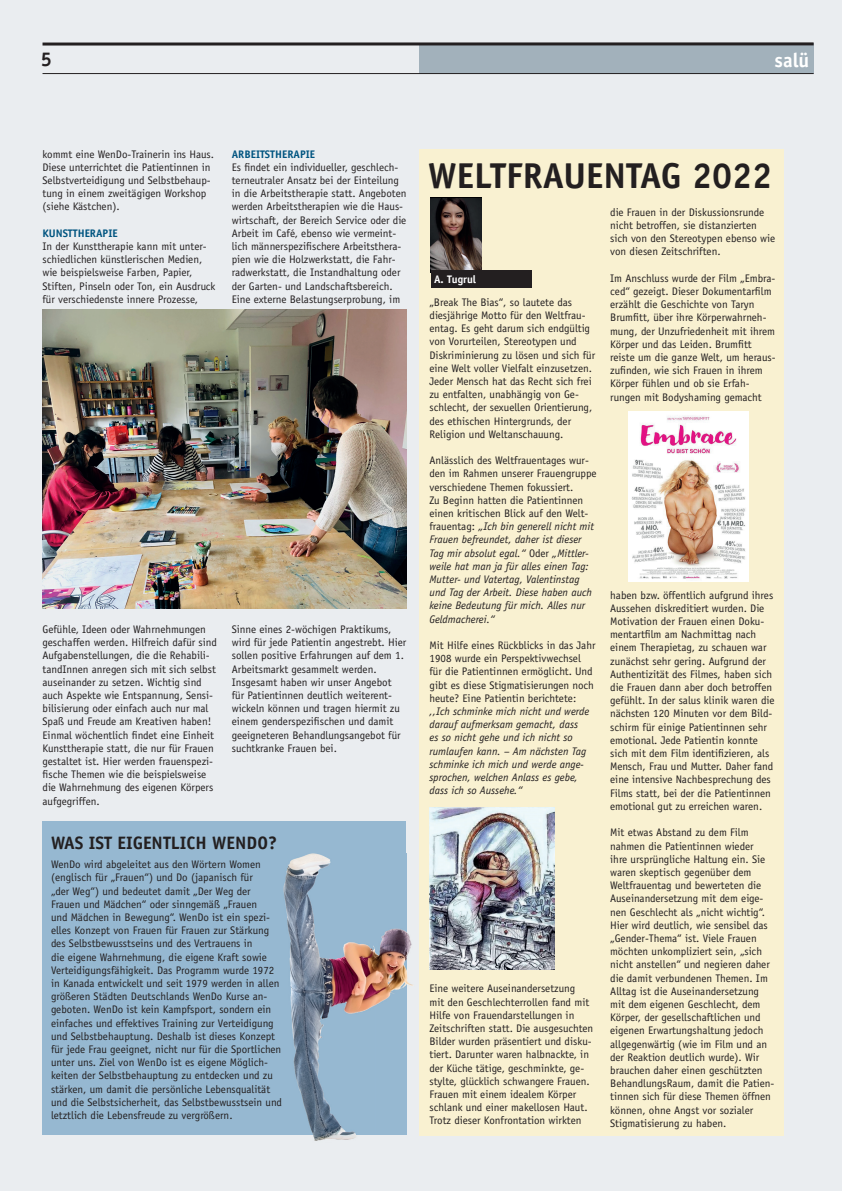
<style>
.page{position:relative;width:842px;height:1191px;background:#eaedf0}
.page>*{position:absolute;margin:0;border:0;box-sizing:border-box;transform-origin:0 0}
.t1{font:700 36px "Officina Sans Std";color:#231f20}
.t2{font:700 20px "Officina Sans Std";color:#fff}
.t3{font:700 20px "Officina Sans Std";color:#231f20}
.t4{font:700 18px "Officina Sans Std";color:#231f20}
.t5{font:11px/13.2px "Officina Sans Std";color:#231f20}
.t6{font:italic 11px/13.2px "Officina Sans Std";color:#231f20}
.t7{font:700 11px "Officina Sans Std";color:#005480}
.t8{font:700 11px "Officina Sans Std";color:#fff}
.s1{font-style:normal}
</style>
<div class="page">
<div style="left:419px;top:43px;width:394px;height:31px;background:#a2b1bb"></div>
<hr style="left:43px;top:73px;width:771px;height:1px;background:#231f20">
<svg style="left:43px;top:42px;width:771px;height:4px"></svg>
<img style="left:43px;top:310px;width:363px;height:298px">
<div style="left:43px;top:821px;width:363px;height:313px;background:#96b8d1"></div>
<img style="left:382px;top:853px;width:31px;height:282px">
<img style="left:284px;top:1134px;width:98px;height:7px">
<img style="left:284px;top:853px;width:122px;height:281px">
<div style="left:420px;top:150px;width:364px;height:985px;background:#f9f1d1"></div>
<img style="left:628px;top:412px;width:120px;height:170px">
<img style="left:429px;top:807px;width:126px;height:162px">
<img style="left:431px;top:197px;width:51px;height:74px">
<div style="left:431px;top:271px;width:101px;height:17px;background:#231f20"></div>
<h2 class="t3" style="left:41px;top:46px;width:13px">5</h2>
<h2 class="t2" style="left:774px;top:48px;width:36px">SALÜ</h2>
<p class="t5" style="left:43px;top:147px;width:173px">kommt eine WenDo-Trainerin ins Haus.<br>Diese unterrichtet die Patientinnen in Selbstverteidigung und Selbstbehaup&shy;tung in einem zweitägigen Workshop (siehe Kästchen).</p>
<p class="t7" style="left:43px;top:226px;width:77px">KUNSTTHERAPIE</p>
<p class="t5" style="left:43px;top:240px;width:174px">In der Kunsttherapie kann mit unter&shy;schiedlichen künstlerischen Medien, wie beispielsweise Farben, Papier, Stiften, Pinseln oder Ton, ein Ausdruck für verschiedenste innere Prozesse,</p>
<p class="t7" style="left:232px;top:147px;width:85px">ARBEITSTHERAPIE</p>
<p class="t5" style="left:232px;top:160px;width:176px">Es findet ein individueller, geschlech&shy;terneutraler Ansatz bei der Einteilung in die Arbeitstherapie statt. Angeboten werden Arbeitstherapien wie die Haus&shy;wirtschaft, der Bereich Service oder die Arbeit im Café, ebenso wie vermeint&shy;lich männerspezifischere Arbeitsthera&shy;pien wie die Holzwerkstatt, die Fahr&shy;radwerkstatt, die Instandhaltung oder der Garten- und Landschaftsbereich.<br>Eine externe Belastungserprobung, im</p>
<p class="t5" style="left:43px;top:622px;width:176px">Gefühle, Ideen oder Wahrnehmungen geschaffen werden. Hilfreich dafür sind Aufgabenstellungen, die die Rehabili&shy;tandInnen anregen sich mit sich selbst auseinander zu setzen. Wichtig sind auch Aspekte wie Entspannung, Sensi&shy;bilisierung oder einfach auch nur mal Spaß und Freude am Kreativen haben!<br>Einmal wöchentlich findet eine Einheit Kunsttherapie statt, die nur für Frauen gestaltet ist. Hier werden frauenspezi&shy;fische Themen wie die beispielsweise die Wahrnehmung des eigenen Körpers aufgegriffen.</p>
<h3 class="t4" style="left:51px;top:832px;width:227px">WAS IST EIGENTLICH WENDO?</h3>
<p class="t5" style="left:51px;top:857px;width:233px">WenDo wird abgeleitet aus den Wörtern Women (englisch für „Frauen“) und Do (japanisch für<br>„der Weg“) und bedeutet damit „Der Weg der Frauen und Mädchen“ oder sinngemäß „Frauen<br>und Mädchen in Bewegung“. WenDo ist ein spezi&shy;elles Konzept von Frauen für Frauen zur Stärkung des Selbstbewusstseins und des Vertrauens in<br>die eigene Wahrnehmung, die eigene Kraft sowie Verteidigungsfähigkeit. Das Programm wurde 1972 in Kanada entwickelt und seit 1979 werden in allen größeren Städten Deutschlands WenDo Kurse an&shy;geboten. WenDo ist kein Kampfsport, sondern ein einfaches und effektives Training zur Verteidigung und Selbstbehauptung. Deshalb ist dieses Konzept für jede Frau geeignet, nicht nur für die Sportlichen unter uns. Ziel von WenDo ist es eigene Möglich&shy;keiten der Selbstbehauptung zu entdecken und zu stärken, um damit die persönliche Lebensqualität und die Selbstsicherheit, das Selbstbewusstsein und letztlich die Lebensfreude zu vergrößern.</p>
<p class="t5" style="left:232px;top:622px;width:176px">Sinne eines 2-wöchigen Praktikums, wird für jede Patientin angestrebt. Hier sollen positive Erfahrungen auf dem 1.<br>Arbeitsmarkt gesammelt werden.<br>Insgesamt haben wir unser Angebot für Patientinnen deutlich weiterent&shy;wickeln können und tragen hiermit zu einem genderspezifischen und damit geeigneteren Behandlungsangebot für suchtkranke Frauen bei.</p>
<h1 class="t1" style="left:428px;top:153px;width:346px">WELTFRAUENTAG 2022</h1>
<p class="t8" style="left:434px;top:273px;width:44px">A. TUGRUL</p>
<p class="t5" style="left:429px;top:295px;width:167px">„Break The Bias“, so lautete das diesjährige Motto für den Weltfrau&shy;entag. Es geht darum sich endgültig von Vorurteilen, Stereotypen und Diskriminierung zu lösen und sich für eine Welt voller Vielfalt einzusetzen.<br>Jeder Mensch hat das Recht sich frei zu entfalten, unabhängig von Ge&shy;schlecht, der sexuellen Orientierung, des ethischen Hintergrunds, der Religion und Weltanschauung.</p>
<p class="t6" style="left:429px;top:454px;width:169px"><span class="s1">Anlässlich des Weltfrauentages wur&shy;den im Rahmen unserer Frauengruppe verschiedene Themen fokussiert.<br>Zu Beginn hatten die Patientinnen einen kritischen Blick auf den Welt&shy;frauentag:</span> „Ich bin generell nicht mit Frauen befreundet, daher ist dieser Tag mir absolut egal.“ <span class="s1">Oder</span> „Mittler&shy;weile hat man ja für alles einen Tag:<br>Mutter- und Vatertag, Valentinstag und Tag der Arbeit. Diese haben auch keine Bedeutung für mich. Alles nur Geldmacherei.“</p>
<p class="t5" style="left:429px;top:638px;width:168px">Mit Hilfe eines Rückblicks in das Jahr 1908 wurde ein Perspektivwechsel für die Patientinnen ermöglicht. Und gibt es diese Stigmatisierungen noch heute? Eine Patientin berichtete:</p>
<p class="t6" style="left:429px;top:705px;width:161px">,,Ich schminke mich nicht und werde darauf aufmerksam gemacht, dass es so nicht gehe und ich nicht so rumlaufen kann. – Am nächsten Tag schminke ich mich und werde ange&shy;sprochen, welchen Anlass es gebe, dass ich so Aussehe.“</p>
<p class="t5" style="left:429px;top:982px;width:165px">Eine weitere Auseinandersetzung<br>mit den Geschlechterrollen fand mit Hilfe von Frauendarstellungen in Zeitschriften statt. Die ausgesuchten Bilder wurden präsentiert und disku&shy;tiert. Darunter waren halbnackte, in der Küche tätige, geschminkte, ge&shy;stylte, glücklich schwangere Frauen.<br>Frauen mit einem idealem Körper schlank und einer makellosen Haut.<br>Trotz dieser Konfrontation wirkten</p>
<p class="t5" style="left:610px;top:205px;width:166px">die Frauen in der Diskussionsrunde nicht betroffen, sie distanzierten sich von den Stereotypen ebenso wie von diesen Zeitschriften.</p>
<p class="t5" style="left:610px;top:271px;width:167px">Im Anschluss wurde der Film „Embra&shy;ced“ gezeigt. Dieser Dokumentarfilm erzählt die Geschichte von Taryn Brumfitt, über ihre Körperwahrneh&shy;mung, der Unzufriedenheit mit ihrem Körper und das Leiden. Brumfitt reiste um die ganze Welt, um heraus&shy;zufinden, wie sich Frauen in ihrem Körper fühlen und ob sie Erfah&shy;rungen mit Bodyshaming gemacht</p>
<p class="t5" style="left:610px;top:588px;width:166px">haben bzw. öffentlich aufgrund ihres Aussehen diskreditiert wurden. Die Motivation der Frauen einen Doku&shy;mentartfilm am Nachmittag nach einem Therapietag, zu schauen war zunächst sehr gering. Aufgrund der Authentizität des Filmes, haben sich die Frauen dann aber doch betroffen gefühlt. In der salus klinik waren die nächsten 120 Minuten vor dem Bild&shy;schirm für einige Patientinnen sehr emotional. Jede Patientin konnte sich mit dem Film identifizieren, als Mensch, Frau und Mutter. Daher fand eine intensive Nachbesprechung des Films statt, bei der die Patientinnen emotional gut zu erreichen waren.</p>
<p class="t5" style="left:610px;top:826px;width:166px">Mit etwas Abstand zu dem Film nahmen die Patientinnen wieder<br>ihre ursprüngliche Haltung ein. Sie waren skeptisch gegenüber dem Weltfrauentag und bewerteten die Auseinandersetzung mit dem eige&shy;nen Geschlecht als „nicht wichtig“.<br>Hier wird deutlich, wie sensibel das „Gender-Thema“ ist. Viele Frauen möchten unkompliziert sein, „sich nicht anstellen“ und negieren daher die damit verbundenen Themen. Im Alltag ist die Auseinandersetzung mit dem eigenen Geschlecht, dem Körper, der gesellschaftlichen und eigenen Erwartungshaltung jedoch allgegenwärtig (wie im Film und an der Reaktion deutlich wurde). Wir brauchen daher einen geschützten BehandlungsRaum, damit die Patien&shy;tinnen sich für diese Themen öffnen können, ohne Angst vor sozialer Stigmatisierung zu haben.</p>
</div>
